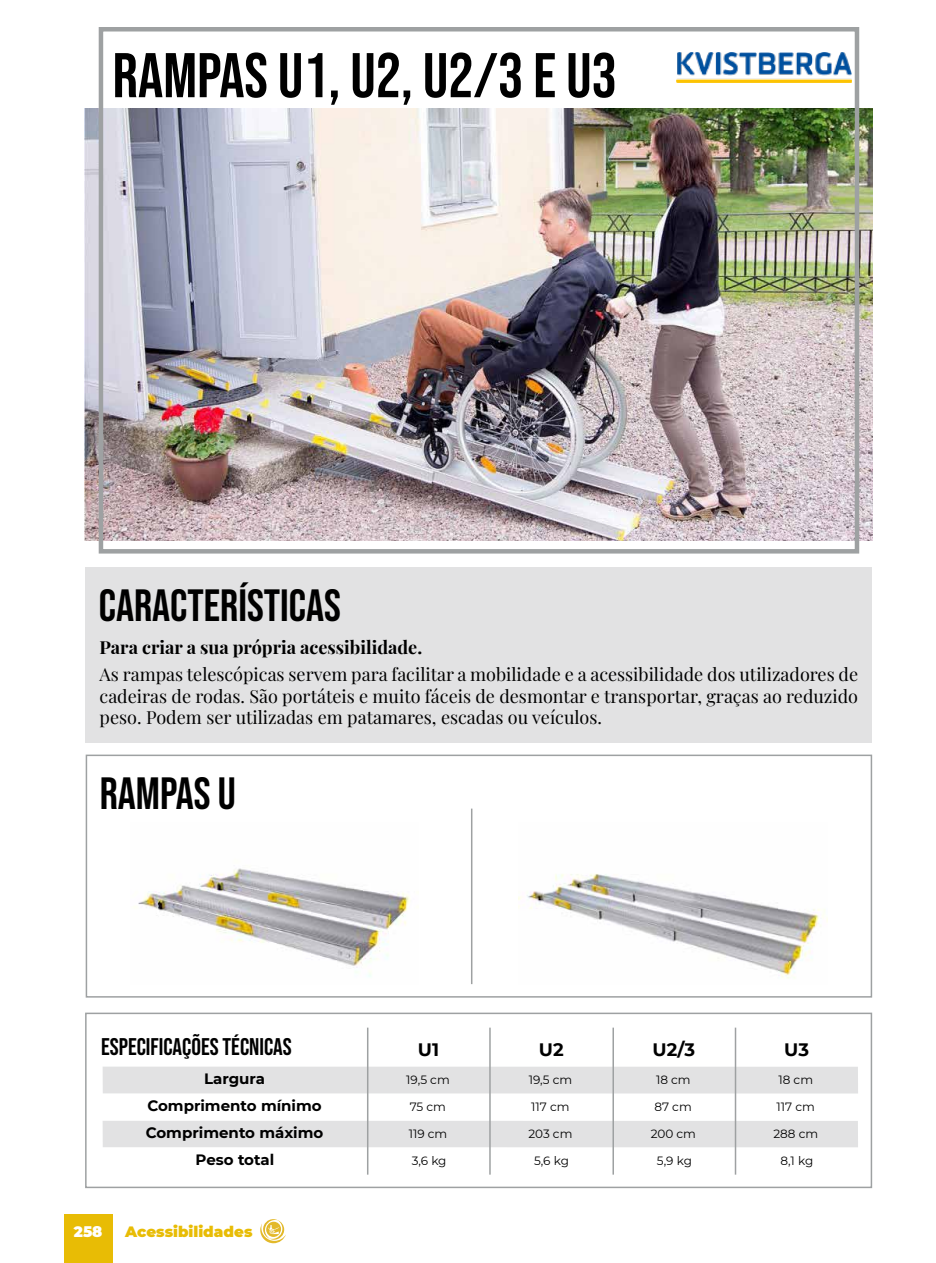
<style>
.page{position:relative;width:936px;height:1263px;background:#fff}
.page>*{position:absolute;margin:0;border:0;box-sizing:border-box;transform-origin:0 0}
.t1{font:63px "Bebas Neue";color:#000}
.t2{font:45px "Bebas Neue";color:#000}
.t3{font:24px "Bebas Neue";color:#000}
.t4{font:18px/21.6px "Playfair Display";color:#000;text-align:justify}
.t5{font:700 18px "Playfair Display";color:#000}
.t6{font:700 18px "Montserrat";color:#000}
.t7{font:700 15px/27px "Montserrat";color:#000}
.t8{font:900 15px "Montserrat";color:#e8bc05}
.t9{font:900 15px "Montserrat";color:#fff}
.t10{font:12px "Montserrat";color:#000}
</style>
<div class="page">
<div style="left:64px;top:1214px;width:48px;height:49px;background:#e8bc05"></div>
<svg style="left:260px;top:1219px;width:26px;height:24px"></svg>
<div style="left:103px;top:1066px;width:755px;height:27px;background:#e2e2e3"></div>
<div style="left:103px;top:1121px;width:755px;height:26px;background:#e2e2e3"></div>
<div style="left:86px;top:567px;width:786px;height:175px;background:#e2e2e3"></div>
<img style="left:85px;top:108px;width:787px;height:432px">
<div style="left:99px;top:27px;width:760px;height:527px;border:4px solid #9ea1a2"></div>
<img style="left:676px;top:52px;width:175px;height:31px">
<div style="left:85px;top:1013px;width:787px;height:175px;border:2px solid #9ea1a2"></div>
<hr style="left:367px;top:1028px;width:1px;height:147px;background:#9ea1a2">
<hr style="left:489px;top:1028px;width:1px;height:147px;background:#9ea1a2">
<img style="left:519px;top:873px;width:308px;height:106px">
<img style="left:138px;top:868px;width:272px;height:109px">
<div style="left:86px;top:754px;width:786px;height:244px;border:2px solid #9ea1a2"></div>
<hr style="left:471px;top:809px;width:1px;height:175px;background:#9ea1a2">
<hr style="left:612px;top:1028px;width:2px;height:147px;background:#9ea1a2">
<hr style="left:734px;top:1028px;width:2px;height:147px;background:#9ea1a2">
<h1 class="t1" style="left:112px;top:40px;width:505px">RAMPAS U1, U2, U2/3 E U3</h1>
<h2 class="t2" style="left:99px;top:580px;width:243px">CARACTERÍSTICAS</h2>
<p class="t5" style="left:100px;top:633px;width:324px">Para criar a sua própria acessibilidade.</p>
<p class="t4" style="left:100px;top:662px;width:760px">As rampas telescópicas servem para facilitar a mobilidade e a acessibilidade dos utilizadores de cadeiras de rodas. São portáteis e muito fáceis de desmontar e transportar, graças ao reduzido peso. Podem ser utilizadas em patamares, escadas ou veículos.</p>
<h2 class="t2" style="left:100px;top:767px;width:138px">RAMPAS U</h2>
<h3 class="t3" style="left:101px;top:1033px;width:192px">ESPECIFICAÇÕES TÉCNICAS</h3>
<p class="t6" style="left:418px;top:1036px;width:23px">U1</p>
<p class="t6" style="left:539px;top:1036px;width:26px">U2</p>
<p class="t6" style="left:652px;top:1036px;width:44px">U2/3</p>
<p class="t6" style="left:784px;top:1036px;width:26px">U3</p>
<p class="t7" style="left:204px;top:1064px;width:63px">Largura</p>
<p class="t10" style="left:406px;top:1072px;width:45px">19,5 cm</p>
<p class="t10" style="left:528px;top:1072px;width:45px">19,5 cm</p>
<p class="t10" style="left:656px;top:1072px;width:36px">18 cm</p>
<p class="t10" style="left:778px;top:1072px;width:36px">18 cm</p>
<p class="t7" style="left:146px;top:1091px;width:179px">Comprimento mínimo<br>Comprimento máximo</p>
<p class="t10" style="left:409px;top:1099px;width:38px">75 cm</p>
<p class="t10" style="left:531px;top:1099px;width:40px">117 cm</p>
<p class="t10" style="left:409px;top:1126px;width:40px">119 cm</p>
<p class="t10" style="left:528px;top:1126px;width:45px">203 cm</p>
<p class="t10" style="left:654px;top:1099px;width:39px">87 cm</p>
<p class="t10" style="left:776px;top:1099px;width:40px">117 cm</p>
<p class="t10" style="left:650px;top:1126px;width:47px">200 cm</p>
<p class="t10" style="left:773px;top:1126px;width:46px">288 cm</p>
<p class="t7" style="left:196px;top:1145px;width:80px">Peso total</p>
<p class="t10" style="left:411px;top:1153px;width:36px">3,6 kg</p>
<p class="t10" style="left:534px;top:1153px;width:36px">5,6 kg</p>
<p class="t10" style="left:657px;top:1153px;width:36px">5,9 kg</p>
<p class="t10" style="left:780px;top:1153px;width:34px">8,1 kg</p>
<p class="t9" style="left:74px;top:1220px;width:30px">258</p>
<p class="t8" style="left:125px;top:1221px;width:129px">Acessibilidades</p>
</div>
